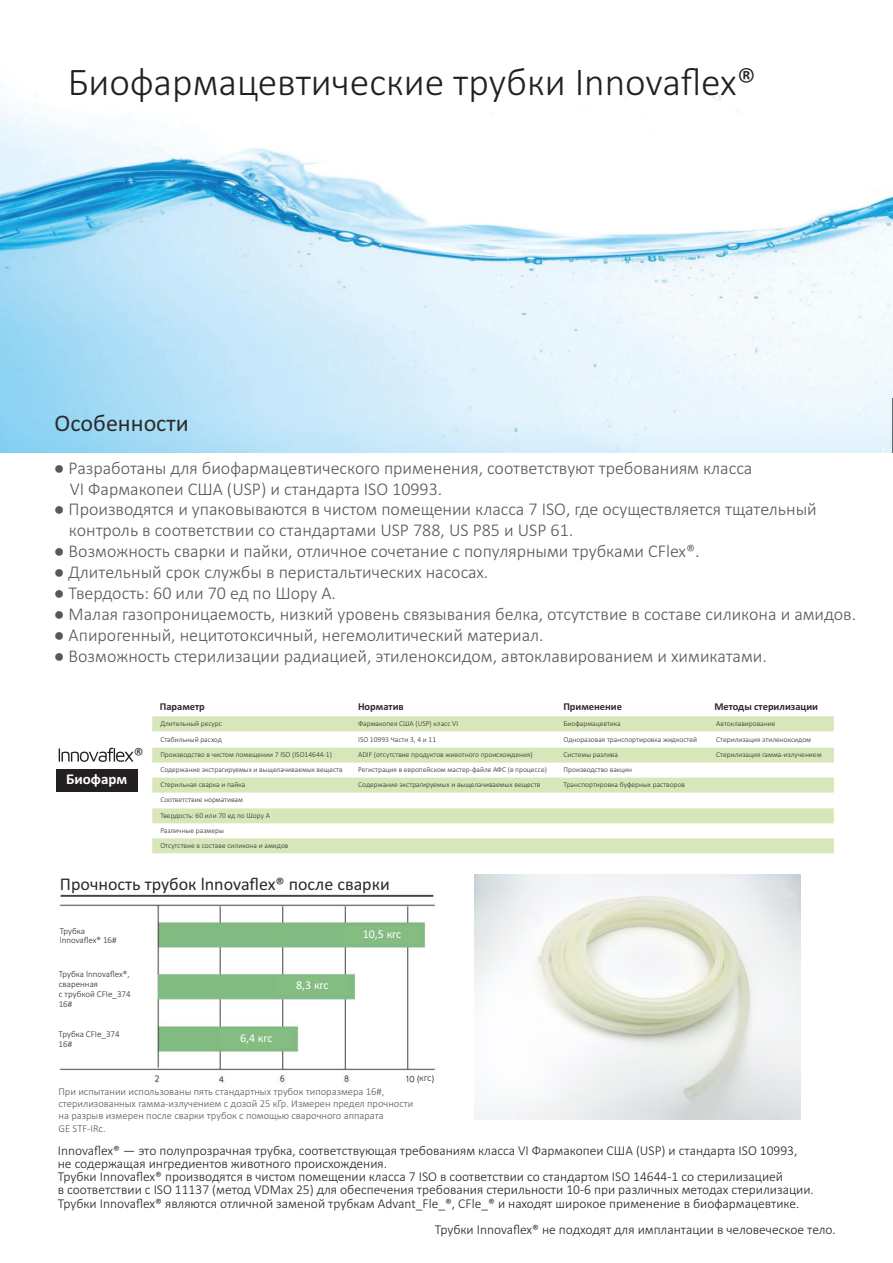
<style>
.page{position:relative;width:893px;height:1263px;background:#fff}
.page>*{position:absolute;margin:0;border:0;box-sizing:border-box;transform-origin:0 0}
.t1{font:300 39.45px "Calibri";color:#242021}
.t2{font:24px "Calibri";color:#2b2b2a}
.t3{font:300 20.7px "Calibri";color:#242021}
.t4{font:300 18px "Calibri";color:#57585b}
.t5{font:18px "Calibri";color:#2b2b2a}
.t6{font:700 15px "Calibri";color:#fff}
.t7{font:300 13.5px/13.2px "Calibri";color:#242021}
.t8{font:12px "Calibri";color:#fff}
.t9{font:300 10.5px/12.1px "Calibri";color:#57585b}
.t10{font:700 10.5px "Calibri";color:#2b2b2a}
.t11{font:300 10.2px "Calibri";color:#2b292d}
.t12{font:300 9px/9.9px "Calibri";color:#2b2b2a}
.t13{font:300 7.5px/15.1px "Calibri";color:#2b2b2a}
</style>
<div class="page">
<img style="left:59px;top:894px;width:377px;height:191px">
<svg style="left:152px;top:716px;width:682px;height:137px;fill:#d8e7b9"></svg>
<img style="left:0;top:94px;width:892px;height:358px">
<hr style="left:883px;top:447px;width:1px;height:385px;background:#fff">
<svg style="left:59px;top:748px;width:75px;height:14px"></svg>
<div style="left:56px;top:769px;width:82px;height:23px;background:#242021"></div>
<img style="left:475px;top:875px;width:326px;height:244px">
<div style="left:419px;top:1074px;width:13px;height:9px;background:#fff"></div>
<div style="left:345px;top:926px;width:75px;height:18px;background:#84bc82"></div>
<div style="left:275px;top:977px;width:75px;height:18px;background:#84bc82"></div>
<div style="left:219px;top:1030px;width:75px;height:17px;background:#84bc82"></div>
<h1 class="t1" style="left:68px;top:66px;width:690px">Биофармацевтические трубки Innovaflex®</h1>
<h2 class="t2" style="left:55px;top:413px;width:136px">Особенности</h2>
<p class="t4" style="left:54px;top:460px;width:700px">● Разработаны для биофармацевтического применения, соответствуют требованиям класса</p>
<p class="t4" style="left:54px;top:502px;width:765px">● Производятся и упаковываются в чистом помещении класса 7 ISO, где осуществляется тщательный</p>
<p class="t4" style="left:54px;top:544px;width:647px">● Возможность сварки и пайки, отличное сочетание с популярными трубками CFlex®.</p>
<p class="t4" style="left:54px;top:564px;width:436px">● Длительный срок службы в перистальтических насосах.</p>
<p class="t4" style="left:54px;top:585px;width:284px">● Твердость: 60 или 70 ед по Шору А.</p>
<p class="t4" style="left:54px;top:606px;width:804px">● Малая газопроницаемость, низкий уровень связывания белка, отсутствие в составе силикона и амидов.</p>
<p class="t4" style="left:54px;top:627px;width:491px">● Апирогенный, нецитотоксичный, негемолитический материал.</p>
<p class="t4" style="left:54px;top:648px;width:715px">● Возможность стерилизации радиацией, этиленоксидом, автоклавированием и химикатами.</p>
<p class="t10" style="left:160px;top:702px;width:47px">Параметр</p>
<p class="t3" style="left:134px;top:746px;width:12px">®</p>
<p class="t6" style="left:66px;top:773px;width:63px">Биофарм</p>
<p class="t4" style="left:70px;top:481px;width:374px">VI Фармакопеи США (USP) и стандарта ISO 10993.</p>
<p class="t4" style="left:69px;top:523px;width:506px">контроль в соответствии со стандартами USP 788, US P85 и USP 61.</p>
<p class="t10" style="left:358px;top:702px;width:47px">Норматив</p>
<p class="t10" style="left:563px;top:702px;width:60px">Применение</p>
<p class="t10" style="left:714px;top:702px;width:105px">Методы стерилизации</p>
<p class="t13" style="left:160px;top:717px;width:184px">Длительный ресурс<br>Стабильный расход<br>Производство в чистом помещении 7 ISO (ISO14644-1)<br>Содержание экстрагируемых и выщелачиваемых веществ<br>Стерильная сварка и пайка<br>Соответствие нормативам<br>Твердость: 60 или 70 ед по Шору А<br>Различные размеры<br>Отсутствие в составе силикона и амидов</p>
<p class="t13" style="left:358px;top:717px;width:190px">Фармакопея США (USP) класс VI<br>ISO 10993 Части 3, 4 и 11<br>ADIF (отсутствие продуктов животного происхождения)<br>Регистрация в европейском мастер-файле АФС (в процессе)<br>Содержание экстрагируемых и выщелачиваемых веществ</p>
<p class="t13" style="left:564px;top:717px;width:135px">Биофармацевтика<br>Одноразовая транспортировка жидкостей<br>Системы разлива<br>Производство вакцин<br>Транспортировка буферных растворов</p>
<p class="t13" style="left:716px;top:717px;width:107px">Автоклавирование<br>Стерилизация этиленоксидом<br>Стерилизация гамма-излучением</p>
<p class="t5" style="left:60px;top:876px;width:331px">Прочность трубок lnnovaflex® после сварки</p>
<p class="t12" style="left:60px;top:926px;width:58px">Трубка lnnovaflex® 16#</p>
<p class="t12" style="left:59px;top:970px;width:74px">Трубка lnnovaflex®, сваренная<br>с трубкой CFIe_374<br>16#</p>
<p class="t12" style="left:59px;top:1030px;width:63px">Трубка CFIe_374<br>16#</p>
<p class="t8" style="left:363px;top:929px;width:40px">10,5 кгс</p>
<p class="t8" style="left:296px;top:980px;width:34px">8,3 кгс</p>
<p class="t8" style="left:240px;top:1032px;width:34px">6,4 кгс</p>
<p class="t11" style="left:419px;top:1073px;width:14px">кгс</p>
<p class="t9" style="left:58px;top:1086px;width:357px">При испытании использованы пять стандартных трубок типоразмера 16#, стерилизованных гамма-излучением с дозой 25 кГр. Измерен предел прочности на разрыв измерен после сварки трубок с помощью сварочного аппарата<br>GE STF-IRc.</p>
<p class="t7" style="left:58px;top:1145px;width:757px">Innovaflex® — это полупрозрачная трубка, соответствующая требованиям класса VI Фармакопеи США (USP) и стандарта ISO 10993, не содержащая ингредиентов животного происхождения.<br>Трубки Innovaflex® производятся в чистом помещении класса 7 ISO в соответствии со стандартом ISO 14644-1 со стерилизацией<br>в соответствии с ISO 11137 (метод VDMax 25) для обеспечения требования стерильности 10-6 при различных методах стерилизации.<br>Трубки Innovaflex® являются отличной заменой трубкам Advant_Fle_®, CFle_® и находят широкое применение в биофармацевтике.</p>
<p class="t7" style="left:435px;top:1224px;width:403px">Трубки Innovaflex® не подходят для имплантации в человеческое тело.</p>
</div>
